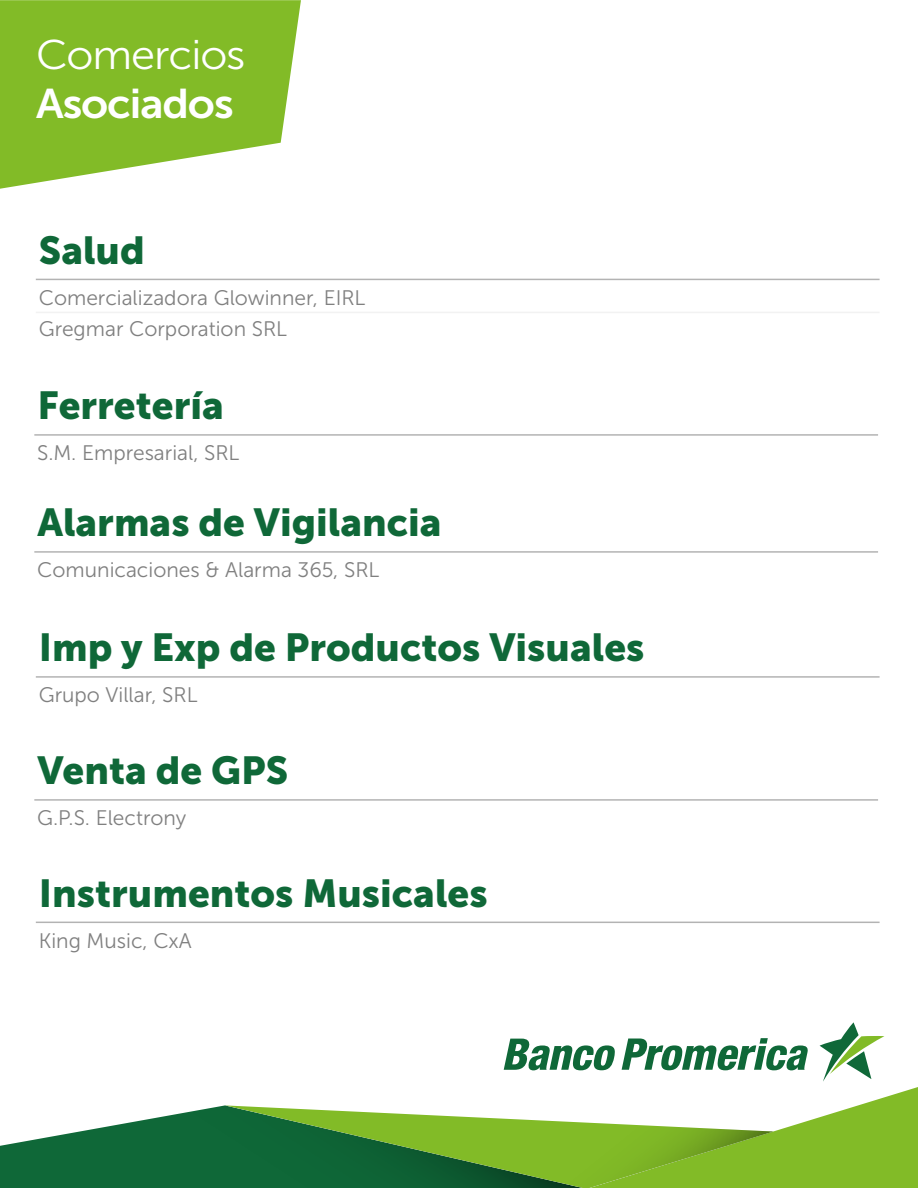
<style>
.page{position:relative;width:918px;height:1188px;background:#fff}
.page>*{position:absolute;margin:0;border:0;box-sizing:border-box;transform-origin:0 0}
.t1{font:41.4px "Museo Sans 300";letter-spacing:-.025em;color:#fff;scale:1.05 1}
.t2{font:41.4px "Museo Sans 700";letter-spacing:-.025em;color:#fff;scale:1.05 1}
.t3{font:38.85px "Museo Sans 900";color:#0f6838}
.t4{font:21px/31.5px "Museo Sans 300";color:#808080}
</style>
<div class="page">
<hr style="left:36px;top:922px;width:844px;height:1px;background:#b3b3b3">
<svg style="left:0;top:0;width:301px;height:189px;background:#94c546"></svg>
<svg style="left:0;top:1105px;width:225px;height:83px;fill:#0f6838"></svg>
<svg style="left:225px;top:1105px;width:279px;height:83px;background:#468b42"></svg>
<svg style="left:504px;top:1022px;width:414px;height:166px"></svg>
<hr style="left:36px;top:279px;width:844px;height:1px;background:#b3b3b3">
<hr style="left:34px;top:434px;width:844px;height:2px;background:#b3b3b3">
<hr style="left:36px;top:676px;width:844px;height:2px;background:#b3b3b3">
<hr style="left:34px;top:799px;width:844px;height:2px;background:#b3b3b3">
<hr style="left:34px;top:551px;width:844px;height:2px;background:#b3b3b3">
<hr style="left:36px;top:312px;width:844px;height:1px;background:#f2f2f2">
<h1 class="t1" style="left:36px;top:32px;width:201px">Comercios</h1>
<h1 class="t2" style="left:36px;top:81px;width:190px">Asociados</h1>
<h2 class="t3" style="left:39px;top:228px;width:107px">Salud</h2>
<p class="t4" style="left:39px;top:282px;width:328px">Comercializadora Glowinner, EIRL<br>Gregmar Corporation SRL</p>
<h2 class="t3" style="left:37px;top:384px;width:188px">Ferretería</h2>
<p class="t4" style="left:37px;top:437px;width:204px">S.M. Empresarial, SRL</p>
<h2 class="t3" style="left:37px;top:501px;width:406px">Alarmas de Vigilancia</h2>
<p class="t4" style="left:37px;top:554px;width:344px">Comunicaciones &amp; Alarma 365, SRL</p>
<h2 class="t3" style="left:39px;top:626px;width:607px">Imp y Exp de Productos Visuales</h2>
<p class="t4" style="left:39px;top:679px;width:160px">Grupo Villar, SRL</p>
<h2 class="t3" style="left:37px;top:749px;width:252px">Venta de GPS</h2>
<p class="t4" style="left:37px;top:802px;width:151px">G.P.S. Electrony</p>
<h2 class="t3" style="left:39px;top:871px;width:450px">Instrumentos Musicales</h2>
<p class="t4" style="left:39px;top:925px;width:155px">King Music, CxA</p>
</div>
